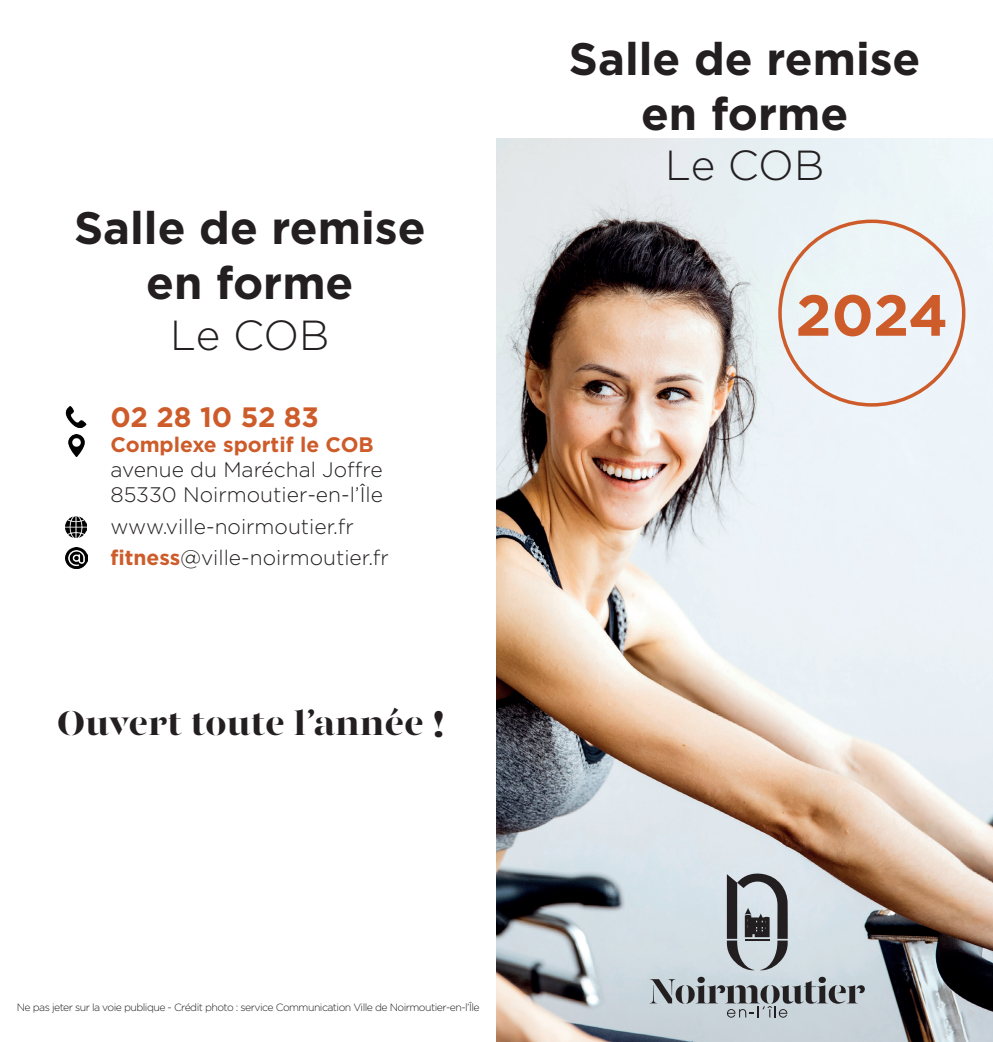
<style>
.page{position:relative;width:993px;height:1042px;background:#fff}
.page>*{position:absolute;margin:0;border:0;box-sizing:border-box;transform-origin:0 0}
.t1{font:700 57.75px "Gotham";color:#cd5c2a}
.t2{font:700 45.5px/54.6px "Gotham";color:#231f20;text-align:center}
.t3{font:300 42px "Gotham";letter-spacing:-.005em;color:#231f20}
.t4{font:900 35px "Gabriela Stencil";color:#231f20}
.t5{font:700 28px "Gotham";color:#cd5c2a}
.t6{font:300 21px/25.2px "Gotham";color:#231f20}
.t7{font:700 21px "Gotham";color:#cd5c2a}
.t8{font:300 10.5px "Gotham";letter-spacing:-.05em;color:#231f20}
.s1{font-weight:700;color:#cd5c2a}
</style>
<div class="page">
<img style="left:496px;top:139px;width:496px;height:903px">
<svg style="left:726px;top:873px;width:61px;height:97px;background:#888c90"></svg>
<svg style="left:649px;top:977px;width:215px;height:40px;background:#a1a9ae"></svg>
<div style="left:778px;top:219px;width:187px;height:188px;border:4px solid #cd5c2a;border-radius:50%"></div>
<img style="left:65px;top:406px;width:21px;height:21px">
<img style="left:68px;top:434px;width:17px;height:22px">
<img style="left:66px;top:516px;width:21px;height:21px">
<img style="left:65px;top:547px;width:22px;height:22px">
<h2 class="t2" style="left:74px;top:201px;width:353px">Salle de remise en forme</h2>
<h3 class="t3" style="left:170px;top:308px;width:161px">Le COB</h3>
<h3 class="t5" style="left:110px;top:398px;width:210px">02 28 10 52 83</h3>
<p class="t7" style="left:110px;top:431px;width:265px">Complexe sportif le COB</p>
<p class="t6" style="left:110px;top:457px;width:274px">avenue du Maréchal Joffre<br>85330 Noirmoutier-en-l’Île</p>
<p class="t6" style="left:110px;top:510px;width:280px;line-height:31.5px">www.ville-noirmoutier.fr <span class="s1">fitness</span>@ville-noirmoutier.fr</p>
<h3 class="t4" style="left:57px;top:701px;width:389px">Ouvert toute l’année !</h3>
<h2 class="t2" style="left:568px;top:31px;width:353px">Salle de remise en forme</h2>
<h3 class="t3" style="left:665px;top:139px;width:161px">Le COB</h3>
<h1 class="t1" style="left:795px;top:277px;width:154px">2024</h1>
<p class="t8" style="left:17px;top:1000px;width:464px">Ne pas jeter sur la voie publique - Crédit photo : service Communication Ville de Noirmoutier-en-l’Île</p>
</div>
